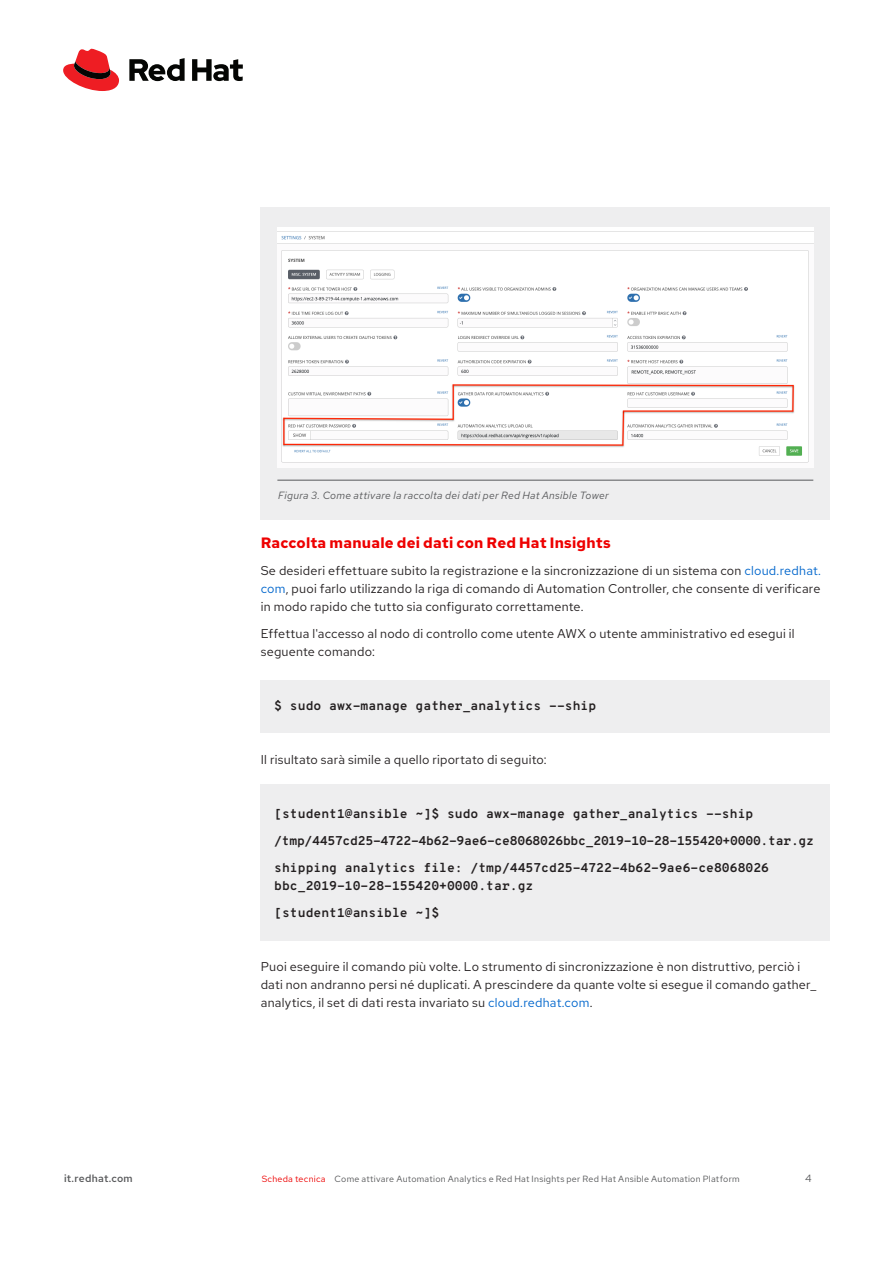
<style>
.page{position:relative;width:893px;height:1263px;background:#fff}
.page>*{position:absolute;margin:0;border:0;box-sizing:border-box;transform-origin:0 0}
.Main_-_Subhead_1{font:700 15px "Red Hat Text";letter-spacing:.015em;color:#e00}
.Main_-_Body{font:12.75px/18px "Red Hat Text";letter-spacing:.015em;color:#231f20}
.Main_-_Code_Sample{font:700 12.75px/18px "Overpass Mono";color:#231f20}
.Main_-_Code_Sample-2{font:700 12.75px "Overpass Mono";letter-spacing:-.02em;color:#231f20}
.Main_-_Image_Caption{font:italic 10.5px "Red Hat Text";letter-spacing:.025em;color:#57585a}
.t1{font:500 10.5px "Red Hat Text";letter-spacing:.02em;color:#57585a}
.Footer_-_Running_Foo{font:10.5px "Red Hat Text";color:#57585a}
.Footer_-_Running_Foo-2{font:9px "Red Hat Text";letter-spacing:.03em;color:#57585a}
.s1{color:#06c}
.s2{color:#e00}
</style>
<div class="page">
<div style="left:261px;top:207px;width:569px;height:312px;background:#eeeeef"></div>
<div style="left:261px;top:680px;width:569px;height:53px;background:#eeeeef"></div>
<div style="left:261px;top:785px;width:569px;height:156px;background:#eeeeef"></div>
<hr style="left:277px;top:480px;width:536px;height:1px;background:#57585a">
<img style="left:277px;top:227px;width:536px;height:241px">
<svg style="left:63px;top:49px;width:56px;height:42px"></svg>
<svg style="left:129px;top:58px;width:114px;height:23px"></svg>
<p class="Main_-_Image_Caption" style="left:278px;top:488px;width:332px">Figura 3. Come attivare la raccolta dei dati per Red Hat Ansible Tower</p>
<p class="Main_-_Subhead_1" style="left:261px;top:533px;width:351px">Raccolta manuale dei dati con Red Hat Insights</p>
<p class="Main_-_Body" style="left:261px;top:561px;width:562px;text-align:justify">Se desideri effettuare subito la registrazione e la sincronizzazione di un sistema con <span class="s1">cloud.redhat. com</span>, puoi farlo utilizzando la riga di comando di Automation Controller, che consente di verificare in modo rapido che tutto sia configurato correttamente.</p>
<p class="Main_-_Body" style="left:261px;top:624px;width:535px">Effettua l'accesso al nodo di controllo come utente AWX o utente amministrativo ed esegui il seguente comando:</p>
<p class="Main_-_Code_Sample" style="left:274px;top:697px;width:324px">$ sudo awx-manage gather_analytics --ship</p>
<p class="Main_-_Body" style="left:261px;top:750px;width:287px">Il risultato sarà simile a quello riportato di seguito:</p>
<p class="Main_-_Code_Sample" style="left:274px;top:805px;width:481px">[student1@ansible ~]$ sudo awx-manage gather_analytics --ship</p>
<p class="Main_-_Code_Sample-2" style="left:274px;top:832px;width:541px">/tmp/4457cd25-4722-4b62-9ae6-ce8068026bbc_2019-10-28-155420+0000.tar.gz</p>
<p class="Main_-_Code_Sample" style="left:274px;top:859px;width:496px">shipping analytics file: /tmp/4457cd25-4722-4b62-9ae6-ce8068026 bbc_2019-10-28-155420+0000.tar.gz</p>
<p class="Main_-_Code_Sample" style="left:274px;top:904px;width:166px">[student1@ansible ~]$</p>
<p class="Main_-_Body" style="left:261px;top:957px;width:557px">Puoi eseguire il comando più volte. Lo strumento di sincronizzazione è non distruttivo, perciò i dati non andranno persi né duplicati. A prescindere da quante volte si esegue il comando gather_ analytics, il set di dati resta invariato su <span class="s1">cloud.redhat.com</span>.</p>
<p class="t1" style="left:64px;top:1171px;width:70px">it.redhat.com</p>
<p class="Footer_-_Running_Foo-2" style="left:262px;top:1173px;width:479px"><span class="s2">Scheda tecnica</span> Come attivare Automation Analytics e Red Hat Insights per Red Hat Ansible Automation Platform</p>
<p class="Footer_-_Running_Foo" style="left:805px;top:1171px;width:8px">4</p>
</div>
